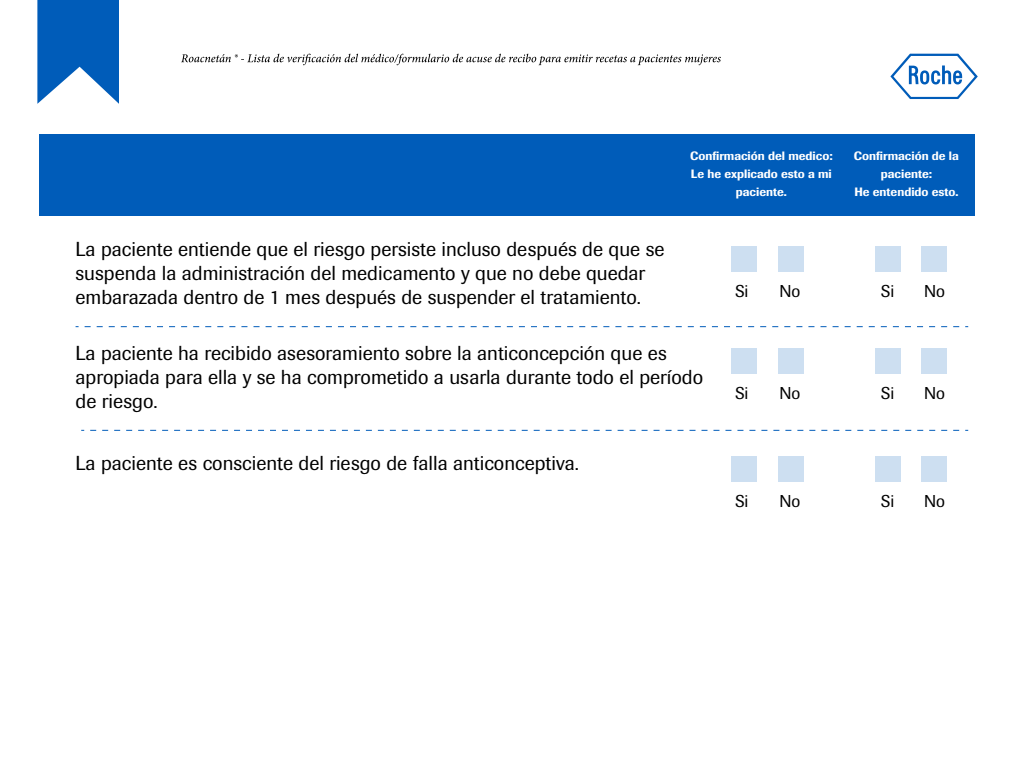
<style>
.page{position:relative;width:1024px;height:768px;background:#fff}
.page>*{position:absolute;margin:0;border:0;box-sizing:border-box;transform-origin:0 0}
.t1{font:20px/24px "Imago";color:#000}
.t2{font:17px "Imago";color:#000}
.t3{font:500 12px/18px "Imago";color:#fff;text-align:center}
</style>
<div class="page">
<svg style="left:890px;top:54px;width:88px;height:45px"></svg>
<div style="left:39px;top:134px;width:936px;height:82px;background:#005cb9"></div>
<div style="left:731px;top:246px;width:26px;height:26px;background:#cddff1"></div>
<div style="left:922px;top:246px;width:25px;height:26px;background:#cddff1"></div>
<div style="left:779px;top:246px;width:25px;height:26px;background:#cddff1"></div>
<div style="left:875px;top:246px;width:26px;height:26px;background:#cddff1"></div>
<svg style="left:85px;top:326px;width:883px;height:1px"></svg>
<div style="left:731px;top:348px;width:26px;height:26px;background:#cddff1"></div>
<div style="left:922px;top:348px;width:25px;height:26px;background:#cddff1"></div>
<div style="left:779px;top:348px;width:25px;height:26px;background:#cddff1"></div>
<div style="left:875px;top:348px;width:26px;height:26px;background:#cddff1"></div>
<div style="left:731px;top:456px;width:26px;height:26px;background:#cddff1"></div>
<div style="left:922px;top:456px;width:25px;height:26px;background:#cddff1"></div>
<div style="left:779px;top:456px;width:25px;height:26px;background:#cddff1"></div>
<div style="left:875px;top:456px;width:26px;height:26px;background:#cddff1"></div>
<svg style="left:90px;top:430px;width:878px;height:1px"></svg>
<svg style="left:37px;top:0;width:82px;height:104px"></svg>
<svg style="left:181px;top:54px;width:540px;height:11px"></svg>
<p class="t3" style="left:690px;top:147px;width:144px">Confirmación del medico:<br>Le he explicado esto a mi paciente.</p>
<p class="t3" style="left:854px;top:147px;width:106px">Confirmación de la paciente:<br>He entendido esto.</p>
<p class="t1" style="left:76px;top:237px;width:590px">La paciente entiende que el riesgo persiste incluso después de que se suspenda la administración del medicamento y que no debe quedar embarazada dentro de 1 mes después de suspender el tratamiento.</p>
<p class="t1" style="left:76px;top:341px;width:629px">La paciente ha recibido asesoramiento sobre la anticoncepción que es apropiada para ella y se ha comprometido a usarla durante todo el período de riesgo.</p>
<p class="t1" style="left:76px;top:452px;width:505px">La paciente es consciente del riesgo de falla anticonceptiva.</p>
<p class="t2" style="left:735px;top:281px;width:15px">Si</p>
<p class="t2" style="left:780px;top:281px;width:22px">No</p>
<p class="t2" style="left:881px;top:281px;width:15px">Si</p>
<p class="t2" style="left:924px;top:281px;width:22px">No</p>
<p class="t2" style="left:735px;top:383px;width:15px">Si</p>
<p class="t2" style="left:780px;top:383px;width:22px">No</p>
<p class="t2" style="left:881px;top:383px;width:15px">Si</p>
<p class="t2" style="left:924px;top:383px;width:22px">No</p>
<p class="t2" style="left:735px;top:491px;width:15px">Si</p>
<p class="t2" style="left:780px;top:491px;width:22px">No</p>
<p class="t2" style="left:881px;top:491px;width:15px">Si</p>
<p class="t2" style="left:924px;top:491px;width:22px">No</p>
</div>
